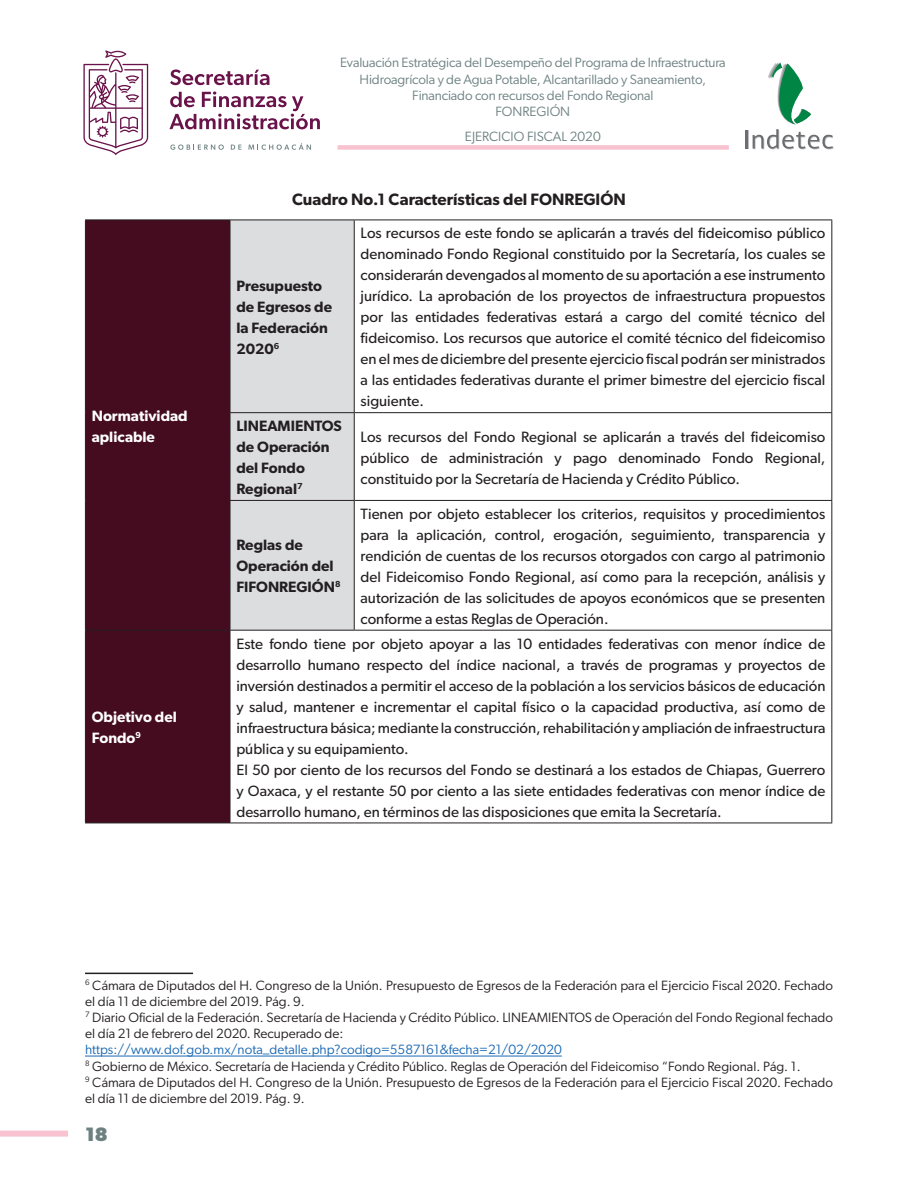
<style>
.page{position:relative;width:918px;height:1188px;background:#fff}
.page>*{position:absolute;margin:0;border:0;box-sizing:border-box;transform-origin:0 0}
.t1{font:700 19.5px "Gibson";color:#6d8180}
.Tablas___Imagenes{font:600 16.5px "Gibson";color:#231f20}
.Texto_Tablas{font:15px/21px "Gibson";color:#231f20;text-align:justify}
.Titulo_Tablas{font:600 15px/21px "Gibson";color:#231f20}
.Titulo_Tablas-2{font:600 15px/21px "Gibson";color:#fff}
.Pie_de_página{font:13.5px/16.2px "Gibson";color:#231f20}
.t2{font:13.5px/16.2px "Gibson";letter-spacing:-.01em;color:#6d8180;text-align:center}
.Pie_de_página-2{font:13.5px "Gibson";color:#1b69b4}
</style>
<div class="page">
<div style="left:0;top:1131px;width:68px;height:6px;background:#f8c2d1"></div>
<div style="left:338px;top:145px;width:391px;height:5px;background:#f8c2d1"></div>
<svg style="left:83px;top:50px;width:65px;height:105px"></svg>
<svg style="left:170px;top:69px;width:99px;height:16px"></svg>
<svg style="left:169px;top:91px;width:151px;height:38px"></svg>
<svg style="left:170px;top:145px;width:54px;height:5px"></svg>
<svg style="left:231px;top:145px;width:11px;height:5px"></svg>
<svg style="left:248px;top:143px;width:63px;height:7px"></svg>
<svg style="left:746px;top:62px;width:88px;height:87px"></svg>
<div style="left:86px;top:221px;width:144px;height:602px;background:#450c20"></div>
<div style="left:231px;top:221px;width:123px;height:409px;background:#dcdddf"></div>
<hr style="left:85px;top:220px;width:145px;height:1px;background:#231f20">
<hr style="left:85px;top:220px;width:1px;height:193px;background:#231f20">
<hr style="left:85px;top:413px;width:1px;height:87px;background:#231f20">
<hr style="left:85px;top:500px;width:1px;height:130px;background:#231f20">
<hr style="left:230px;top:220px;width:124px;height:1px;background:#231f20">
<hr style="left:230px;top:220px;width:1px;height:192px;background:#231f20">
<hr style="left:354px;top:220px;width:478px;height:1px;background:#231f20">
<hr style="left:354px;top:220px;width:1px;height:192px;background:#231f20">
<hr style="left:831px;top:220px;width:1px;height:192px;background:#231f20">
<hr style="left:230px;top:412px;width:124px;height:1px;background:#231f20">
<hr style="left:230px;top:413px;width:1px;height:87px;background:#231f20">
<hr style="left:354px;top:412px;width:478px;height:1px;background:#231f20">
<hr style="left:354px;top:413px;width:1px;height:87px;background:#231f20">
<hr style="left:831px;top:413px;width:1px;height:87px;background:#231f20">
<hr style="left:230px;top:500px;width:124px;height:1px;background:#231f20">
<hr style="left:230px;top:501px;width:1px;height:129px;background:#231f20">
<hr style="left:354px;top:500px;width:478px;height:1px;background:#231f20">
<hr style="left:354px;top:501px;width:1px;height:129px;background:#231f20">
<hr style="left:831px;top:501px;width:1px;height:129px;background:#231f20">
<hr style="left:85px;top:630px;width:145px;height:1px;background:#231f20">
<hr style="left:85px;top:631px;width:1px;height:192px;background:#231f20">
<hr style="left:230px;top:630px;width:124px;height:1px;background:#231f20">
<hr style="left:230px;top:631px;width:1px;height:192px;background:#231f20">
<hr style="left:354px;top:630px;width:478px;height:1px;background:#231f20">
<hr style="left:831px;top:631px;width:1px;height:192px;background:#231f20">
<hr style="left:85px;top:823px;width:145px;height:1px;background:#231f20">
<hr style="left:230px;top:823px;width:124px;height:1px;background:#231f20">
<hr style="left:354px;top:823px;width:478px;height:1px;background:#231f20">
<hr style="left:85px;top:973px;width:108px;height:1px;background:#231f20">
<hr style="left:85px;top:1056px;width:477px;height:1px;background:#1b69b4">
<p class="t2" style="left:340px;top:55px;width:387px">Evaluación Estratégica del Desempeño del Programa de Infraestructura Hidroagrícola y de Agua Potable, Alcantarillado y Saneamiento, Financiado con recursos del Fondo Regional<br>FONREGIÓN</p>
<p class="t2" style="left:465px;top:128px;width:137px">EJERCICIO FISCAL 2020</p>
<p class="Titulo_Tablas-2" style="left:92px;top:405px;width:97px">Normatividad aplicable</p>
<p class="Titulo_Tablas-2" style="left:92px;top:706px;width:87px">Objetivo del<br>Fondo<sup>9</sup></p>
<p class="Tablas___Imagenes" style="left:292px;top:189px;width:335px">Cuadro No.1 Características del FONREGIÓN</p>
<p class="Titulo_Tablas" style="left:236px;top:275px;width:97px">Presupuesto de Egresos de la Federación<br>2020<sup>6</sup></p>
<p class="Texto_Tablas" style="left:361px;top:222px;width:466px">Los recursos de este fondo se aplicarán a través del fideicomiso público denominado Fondo Regional constituido por la Secretaría, los cuales se considerarán devengados al momento de su aportación a ese instrumento jurídico. La aprobación de los proyectos de infraestructura propuestos por las entidades federativas estará a cargo del comité técnico del fideicomiso. Los recursos que autorice el comité técnico del fideicomiso en el mes de diciembre del presente ejercicio fiscal podrán ser ministrados a las entidades federativas durante el primer bimestre del ejercicio fiscal siguiente.</p>
<p class="Titulo_Tablas" style="left:236px;top:415px;width:107px">LINEAMIENTOS de Operación del Fondo<br>Regional<sup>7</sup></p>
<p class="Texto_Tablas" style="left:361px;top:426px;width:466px">Los recursos del Fondo Regional se aplicarán a través del fideicomiso público de administración y pago denominado Fondo Regional, constituido por la Secretaría de Hacienda y Crédito Público.</p>
<p class="Titulo_Tablas" style="left:236px;top:534px;width:106px">Reglas de<br>Operación del<br>FIFONREGIÓN<sup>8</sup></p>
<p class="Texto_Tablas" style="left:361px;top:503px;width:466px">Tienen por objeto establecer los criterios, requisitos y procedimientos para la aplicación, control, erogación, seguimiento, transparencia y rendición de cuentas de los recursos otorgados con cargo al patrimonio del Fideicomiso Fondo Regional, así como para la recepción, análisis y autorización de las solicitudes de apoyos económicos que se presenten conforme a estas Reglas de Operación.</p>
<p class="Texto_Tablas" style="left:236px;top:633px;width:591px">Este fondo tiene por objeto apoyar a las 10 entidades federativas con menor índice de desarrollo humano respecto del índice nacional, a través de programas y proyectos de inversión destinados a permitir el acceso de la población a los servicios básicos de educación y salud, mantener e incrementar el capital físico o la capacidad productiva, así como de infraestructura básica; mediante la construcción, rehabilitación y ampliación de infraestructura pública y su equipamiento.</p>
<p class="Texto_Tablas" style="left:236px;top:759px;width:591px">El 50 por ciento de los recursos del Fondo se destinará a los estados de Chiapas, Guerrero y Oaxaca, y el restante 50 por ciento a las siete entidades federativas con menor índice de desarrollo humano, en términos de las disposiciones que emita la Secretaría.</p>
<p class="Pie_de_página" style="left:85px;top:977px;width:749px"><sup>6</sup> Cámara de Diputados del H. Congreso de la Unión. Presupuesto de Egresos de la Federación para el Ejercicio Fiscal 2020. Fechado el día 11 de diciembre del 2019. Pág. 9.</p>
<p class="Pie_de_página" style="left:85px;top:1009px;width:749px"><sup>7</sup> Diario Oficial de la Federación. Secretaría de Hacienda y Crédito Público. LINEAMIENTOS de Operación del Fondo Regional fechado el día 21 de febrero del 2020. Recuperado de:</p>
<p class="Pie_de_página-2" style="left:85px;top:1042px;width:478px">https://www. dof. gob. mx/nota_detalle. php?codigo=5587161&amp;fecha=21/02/2020</p>
<p class="Pie_de_página" style="left:85px;top:1058px;width:715px"><sup>8</sup> Gobierno de México. Secretaría de Hacienda y Crédito Público. Reglas de Operación del Fideicomiso “Fondo Regional. Pág. 1.</p>
<p class="Pie_de_página" style="left:85px;top:1074px;width:749px"><sup>9</sup> Cámara de Diputados del H. Congreso de la Unión. Presupuesto de Egresos de la Federación para el Ejercicio Fiscal 2020. Fechado el día 11 de diciembre del 2019. Pág. 9.</p>
<h1 class="t1" style="left:85px;top:1122px;width:24px">18</h1>
</div>
